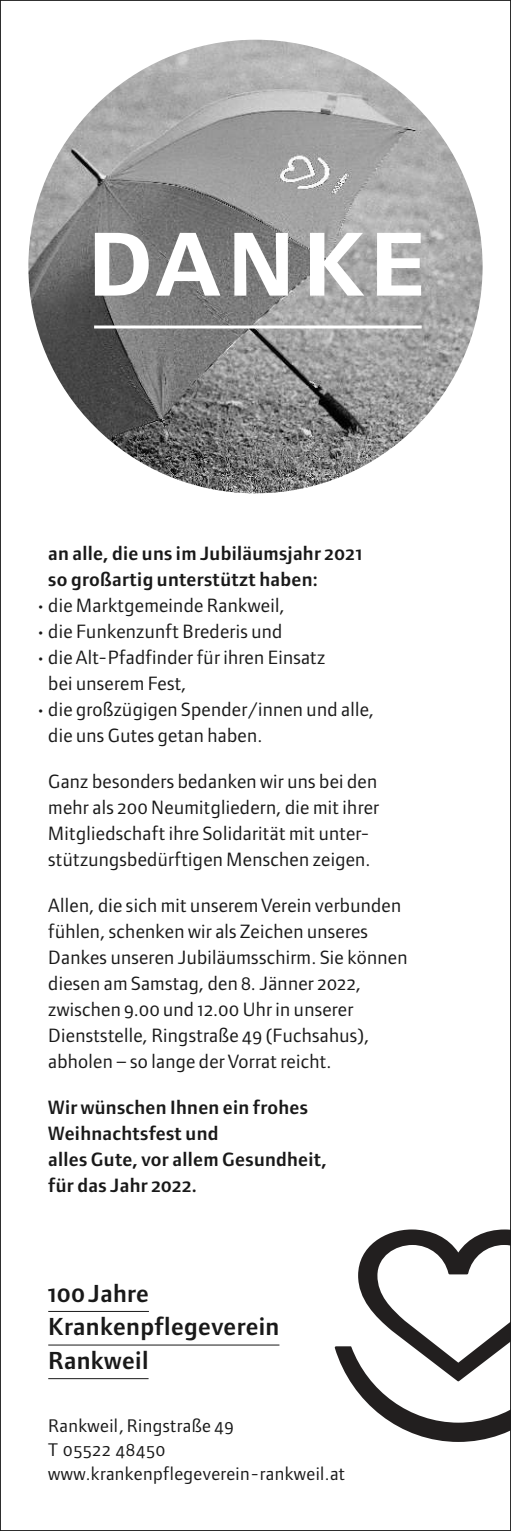
<style>
.page{position:relative;width:511px;height:1531px;background:#fff}
.page>*{position:absolute;margin:0;border:0;box-sizing:border-box;transform-origin:0 0}
.t1{font:120px "Foundry Form Sans Demi SC";letter-spacing:.035em;color:#fff}
.t2{font:25.6px/33.6px "Foundry Form Sans Demi OSF";letter-spacing:.015em;color:#191919}
.t3{font:20px/26px "Foundry Form Sans Book OSF";letter-spacing:.015em;color:#191919}
.t4{font:600 20px/26px "Foundry Form Sans";letter-spacing:.015em;color:#191919}
.t5{font:700 20px/26px "Foundry Form Sans";color:#191919;text-align:justify}
.t6{font:19px "Foundry Form Sans";letter-spacing:.025em;color:#191919}
.t7{font:19px "Foundry Form Sans Book OSF";letter-spacing:.06em;color:#191919}
.s1{font-family:"Foundry Form Sans Demi OSF";font-weight:400}
.s2{font-family:"Foundry Form Sans Book OSF"}
</style>
<div class="page">
<hr style="left:48px;top:1311px;width:101px;height:1px;background:#191919">
<hr style="left:48px;top:1344px;width:231px;height:1px;background:#191919">
<hr style="left:48px;top:1378px;width:100px;height:1px;background:#191919">
<svg style="left:334px;top:1229px;width:174px;height:213px"></svg>
<img style="left:28px;top:40px;width:454px;height:453px;border-radius:50%">
<hr style="left:94px;top:325px;width:327px;height:3px;background:#fff">
<h1 class="t1" style="left:86px;top:184px;width:340px">danke</h1>
<p class="t4" style="left:48px;top:542px;width:315px">an alle, die uns im Jubiläumsjahr <span class="s1">2021 </span>so großartig unterstützt haben:</p>
<p class="t3" style="left:48px;top:594px;width:327px">die Marktgemeinde Rankweil,<br>die Funkenzunft Brederis und<br>die Alt-Pfadfinder für ihren Einsatz<br>bei unserem Fest,<br>die großzügigen Spender/innen und alle, die uns Gutes getan haben.</p>
<p class="t3" style="left:48px;top:770px;width:332px">Ganz besonders bedanken wir uns bei den mehr als 200 Neumitgliedern, die mit ihrer Mitgliedschaft ihre Solidarität mit unter&shy;stützungsbedürftigen Menschen zeigen.</p>
<p class="t3" style="left:48px;top:894px;width:360px">Allen, die sich mit unserem Verein verbunden fühlen, schenken wir als Zeichen unseres Dankes unseren Jubiläumsschirm. Sie können diesen am Samstag, den 8. Jänner 2022, zwischen 9.00 und 12.00 Uhr in unserer Dienststelle, Ringstraße 49 (Fuchsahus), abholen – so lange der Vorrat reicht.</p>
<p class="t4" style="left:48px;top:1096px;width:280px">Wir wünschen Ihnen ein frohes<br>Weihnachtsfest und<br>alles Gute, vor allem Gesundheit, für das Jahr <span class="s1">2022</span>.</p>
<p class="t5" style="left:38px;top:594px;width:7px">· · ·</p>
<p class="t5" style="left:38px;top:698px;width:7px">·</p>
<p class="t2" style="left:48px;top:1278px;width:232px">100 Jahre<br>Krankenpflegeverein<br>Rankweil</p>
<p class="t6" style="left:48px;top:1418px;width:187px">Rankweil, Ringstraße <span class="s2">49</span></p>
<p class="t7" style="left:48px;top:1442px;width:118px">T 05522 48450</p>
<p class="t6" style="left:48px;top:1466px;width:298px">www.krankenpflegeverein-rankweil.at</p>
</div>
